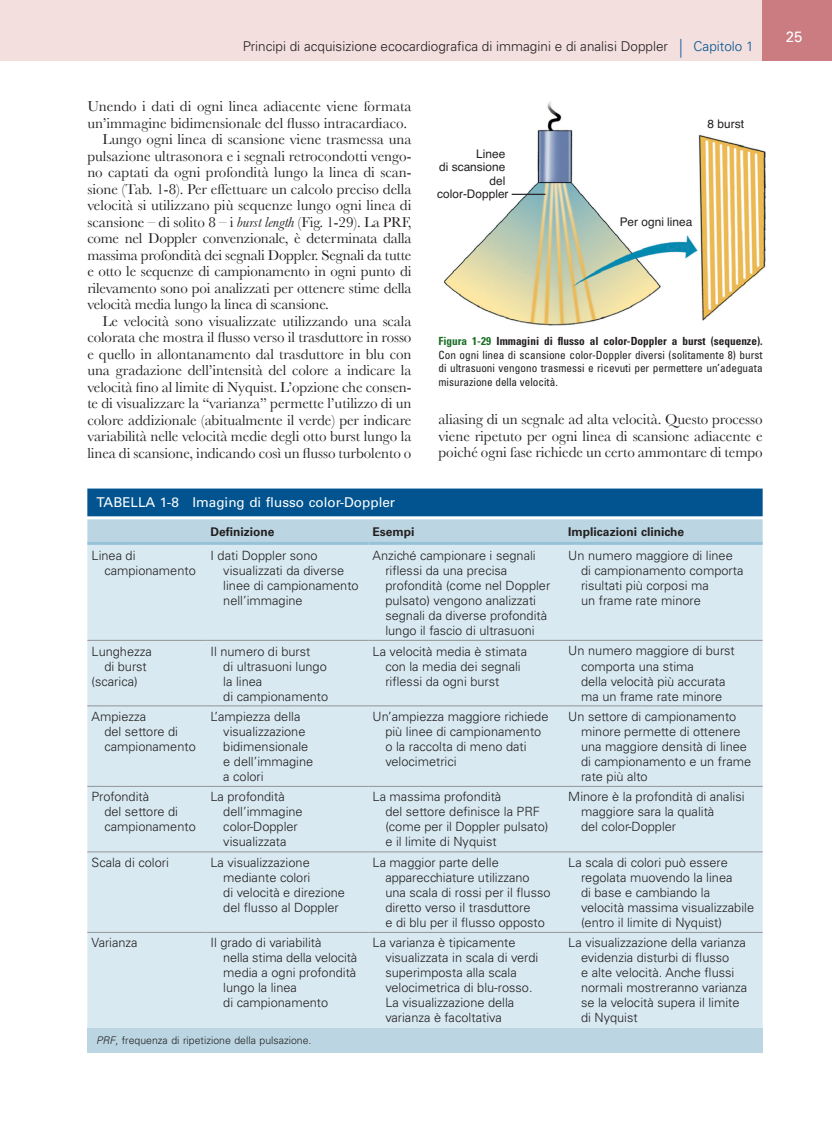
<style>
.page{position:relative;width:832px;height:1130px;background:#fff}
.page>*{position:absolute;margin:0;border:0;box-sizing:border-box;transform-origin:0 0}
.t1{font:15px/16.5px "Baskerville";letter-spacing:-.005em;color:#231f20;text-align:justify}
.t2{font:15px "Univers";color:#fff}
.t3{font:300 13.5px "Univers";color:#231f20}
.t4{font:13.5px "Univers";color:#fff}
.t5{font:300 12.75px/15px "Univers";color:#231f20}
.t6{font:700 12px "Univers";color:#231f20}
.t7{font:11.85px/13.4px "Helvetica";color:#231f20;text-align:right}
.t8{font:condensed 11.25px/13.5px "Univers";color:#231f20;text-align:justify}
.t9{font:300 10.5px "Univers";color:#231f20}
.s1{font-size:18.75px;color:#01548f}
.s2{color:#01548f}
.s3{font-style:italic}
.s4{font-weight:700;color:#196e26}
.s5{font-weight:700}
</style>
<div class="page">
<hr style="left:0;top:0;width:1px;height:61px;background:#f2dfde">
<div style="left:1px;top:0;width:824px;height:61px;background:#f2dfde"></div>
<div style="left:762px;top:0;width:70px;height:61px;background:#ca7c81"></div>
<div style="left:87px;top:488px;width:675px;height:28px;background:#01548f"></div>
<div style="left:87px;top:519px;width:675px;height:22px;background:#bbd6e2"></div>
<div style="left:87px;top:544px;width:675px;height:483px;background:#d8e9f1"></div>
<hr style="left:87px;top:705px;width:119px;height:1px;background:#939598">
<hr style="left:206px;top:705px;width:162px;height:1px;background:#939598">
<hr style="left:368px;top:705px;width:196px;height:1px;background:#939598">
<hr style="left:564px;top:705px;width:198px;height:1px;background:#939598">
<hr style="left:87px;top:785px;width:119px;height:1px;background:#939598">
<hr style="left:206px;top:785px;width:162px;height:1px;background:#939598">
<hr style="left:368px;top:785px;width:196px;height:1px;background:#939598">
<hr style="left:564px;top:785px;width:198px;height:1px;background:#939598">
<hr style="left:87px;top:851px;width:119px;height:1px;background:#939598">
<hr style="left:87px;top:931px;width:119px;height:1px;background:#939598">
<hr style="left:206px;top:851px;width:162px;height:1px;background:#939598">
<hr style="left:206px;top:931px;width:162px;height:1px;background:#939598">
<hr style="left:368px;top:851px;width:196px;height:1px;background:#939598">
<hr style="left:368px;top:931px;width:196px;height:1px;background:#939598">
<hr style="left:564px;top:851px;width:198px;height:1px;background:#939598">
<hr style="left:564px;top:931px;width:198px;height:1px;background:#939598">
<hr style="left:87px;top:640px;width:119px;height:1px;background:#939598">
<hr style="left:206px;top:640px;width:162px;height:1px;background:#939598">
<hr style="left:368px;top:640px;width:196px;height:1px;background:#939598">
<hr style="left:564px;top:640px;width:198px;height:1px;background:#939598">
<hr style="left:87px;top:541px;width:119px;height:3px;background:#96c3d7">
<hr style="left:206px;top:541px;width:162px;height:3px;background:#96c3d7">
<hr style="left:368px;top:541px;width:196px;height:3px;background:#96c3d7">
<hr style="left:564px;top:541px;width:198px;height:3px;background:#96c3d7">
<div style="left:87px;top:1028px;width:676px;height:24px;background:#bbd6e2"></div>
<img style="left:444px;top:101px;width:321px;height:225px">
<hr style="left:511px;top:194px;width:34px;height:1px;background:#231f20">
<p class="t3" style="left:243px;top:38px;width:512px">Principi di acquisizione ecocardiografica di immagini e di analisi Doppler <span class="s1">|</span> <span class="s2">Capitolo 1</span></p>
<p class="t1" style="left:87px;top:98px;width:326px">Unendo i dati di ogni linea adiacente viene formata</p>
<p class="t1" style="left:87px;top:114px;width:321px">un’immagine bidimensionale del flusso intracardiaco.</p>
<p class="t1" style="left:102px;top:131px;width:311px">Lungo ogni linea di scansione viene trasmessa una</p>
<p class="t1" style="left:87px;top:147px;width:326px">pulsazione ultrasonora e i segnali retrocondotti vengo-</p>
<p class="t1" style="left:87px;top:164px;width:326px">no captati da ogni profondità lungo la linea di scan-</p>
<p class="t1" style="left:87px;top:180px;width:326px">sione (Tab. 1-8). Per effettuare un calcolo preciso della</p>
<p class="t1" style="left:87px;top:197px;width:325px">velocità si utilizzano più sequenze lungo ogni linea di</p>
<p class="t1" style="left:87px;top:213px;width:326px">scansione – di solito 8 – i <span class="s3">burst length</span> (Fig. 1-29). La PRF,</p>
<p class="t1" style="left:87px;top:230px;width:326px">come nel Doppler convenzionale, è determinata dalla</p>
<p class="t1" style="left:87px;top:246px;width:326px">massima profondità dei segnali Doppler. Segnali da tutte</p>
<p class="t1" style="left:87px;top:263px;width:325px">e otto le sequenze di campionamento in ogni punto di</p>
<p class="t1" style="left:87px;top:279px;width:325px">rilevamento sono poi analizzati per ottenere stime della</p>
<p class="t1" style="left:87px;top:296px;width:243px">velocità media lungo la linea di scansione.</p>
<p class="t1" style="left:102px;top:312px;width:310px">Le velocità sono visualizzate utilizzando una scala</p>
<p class="t1" style="left:87px;top:329px;width:325px">colorata che mostra il flusso verso il trasduttore in rosso</p>
<p class="t1" style="left:87px;top:345px;width:326px">e quello in allontanamento dal trasduttore in blu con</p>
<p class="t1" style="left:87px;top:362px;width:326px">una gradazione dell’intensità del colore a indicare la</p>
<p class="t1" style="left:87px;top:378px;width:325px">velocità fino al limite di Nyquist. L’opzione che consen-</p>
<p class="t1" style="left:87px;top:395px;width:325px">te di visualizzare la “varianza” permette l’utilizzo di un</p>
<p class="t1" style="left:87px;top:411px;width:326px">colore addizionale (abitualmente il verde) per indicare</p>
<p class="t1" style="left:87px;top:428px;width:326px">variabilità nelle velocità medie degli otto burst lungo la</p>
<p class="t1" style="left:87px;top:444px;width:325px">linea di scansione, indicando così un flusso turbolento o</p>
<p class="t7" style="left:437px;top:147px;width:73px">Linee<br>di scansione del color-Doppler</p>
<p class="t7" style="left:707px;top:117px;width:38px">8 burst</p>
<p class="t7" style="left:619px;top:215px;width:74px">Per ogni linea</p>
<p class="t8" style="left:438px;top:334px;width:326px"><span class="s4">Figura 1-29</span> <span class="s5">Immagini di flusso al color-Doppler a burst (sequenze).<br></span>Con ogni linea di scansione color-Doppler diversi (solitamente 8) burst di ultrasuoni vengono trasmessi e ricevuti per permettere un’adeguata misurazione della velocità.</p>
<p class="t1" style="left:438px;top:411px;width:326px">aliasing di un segnale ad alta velocità. Questo processo viene ripetuto per ogni linea di scansione adiacente e poiché ogni fase richiede un certo ammontare di tempo</p>
<p class="t4" style="left:96px;top:494px;width:300px">TABELLA 1-8 Imaging di flusso color-Doppler</p>
<p class="t6" style="left:210px;top:524px;width:66px">Definizione</p>
<p class="t6" style="left:372px;top:524px;width:43px">Esempi</p>
<p class="t6" style="left:568px;top:524px;width:117px">Implicazioni cliniche</p>
<p class="t5" style="left:104px;top:548px;width:93px;text-indent:-13px">Linea di campionamento</p>
<p class="t5" style="left:223px;top:548px;width:137px;text-indent:-13px">I dati Doppler sono visualizzati da diverse linee di campionamento nell’immagine</p>
<p class="t5" style="left:385px;top:548px;width:166px;text-indent:-13px">Anziché campionare i segnali riflessi da una precisa profondità (come nel Doppler pulsato) vengono analizzati segnali da diverse profondità lungo il fascio di ultrasuoni</p>
<p class="t5" style="left:581px;top:548px;width:164px;text-indent:-13px">Un numero maggiore di linee di campionamento comporta risultati più corposi ma<br>un frame rate minore</p>
<p class="t5" style="left:92px;top:643px;width:62px">Lunghezza</p>
<p class="t5" style="left:104px;top:658px;width:44px">di burst</p>
<p class="t5" style="left:92px;top:673px;width:48px">(scarica)</p>
<p class="t5" style="left:223px;top:643px;width:106px;text-indent:-13px">Il numero di burst<br>di ultrasuoni lungo la linea<br>di campionamento</p>
<p class="t5" style="left:385px;top:643px;width:143px;text-indent:-13px">La velocità media è stimata con la media dei segnali riflessi da ogni burst</p>
<p class="t5" style="left:581px;top:643px;width:155px;text-indent:-13px">Un numero maggiore di burst comporta una stima<br>della velocità più accurata ma un frame rate minore</p>
<p class="t5" style="left:104px;top:709px;width:93px;text-indent:-13px">Ampiezza<br>del settore di campionamento</p>
<p class="t5" style="left:223px;top:708px;width:91px;text-indent:-13px">L’ampiezza della visualizzazione bidimensionale e dell’immagine a colori</p>
<p class="t5" style="left:385px;top:708px;width:165px;text-indent:-13px">Un’ampiezza maggiore richiede più linee di campionamento o la raccolta di meno dati velocimetrici</p>
<p class="t5" style="left:581px;top:708px;width:172px;text-indent:-13px">Un settore di campionamento minore permette di ottenere una maggiore densità di linee di campionamento e un frame rate più alto</p>
<p class="t5" style="left:104px;top:789px;width:93px;text-indent:-13px">Profondità<br>del settore di campionamento</p>
<p class="t5" style="left:223px;top:789px;width:81px;text-indent:-13px">La profondità dell’immagine color-Doppler visualizzata</p>
<p class="t5" style="left:385px;top:789px;width:164px;text-indent:-13px">La massima profondità<br>del settore definisce la PRF (come per il Doppler pulsato) e il limite di Nyquist</p>
<p class="t5" style="left:581px;top:789px;width:165px;text-indent:-13px">Minore è la profondità di analisi maggiore sara la qualità<br>del color-Doppler</p>
<p class="t5" style="left:92px;top:854px;width:79px">Scala di colori</p>
<p class="t5" style="left:223px;top:854px;width:123px;text-indent:-13px">La visualizzazione mediante colori<br>di velocità e direzione del flusso al Doppler</p>
<p class="t5" style="left:385px;top:854px;width:167px;text-indent:-13px">La maggior parte delle apparecchiature utilizzano una scala di rossi per il flusso diretto verso il trasduttore<br>e di blu per il flusso opposto</p>
<p class="t5" style="left:581px;top:854px;width:175px;text-indent:-13px">La scala di colori può essere regolata muovendo la linea<br>di base e cambiando la velocità massima visualizzabile (entro il limite di Nyquist)</p>
<p class="t5" style="left:92px;top:935px;width:48px">Varianza</p>
<p class="t5" style="left:223px;top:935px;width:135px;text-indent:-13px">Il grado di variabilità<br>nella stima della velocità media a ogni profondità lungo la linea<br>di campionamento</p>
<p class="t5" style="left:385px;top:935px;width:155px;text-indent:-13px">La varianza è tipicamente visualizzata in scala di verdi superimposta alla scala velocimetrica di blu-rosso.<br>La visualizzazione della varianza è facoltativa</p>
<p class="t5" style="left:581px;top:935px;width:168px;text-indent:-13px">La visualizzazione della varianza evidenzia disturbi di flusso<br>e alte velocità. Anche flussi normali mostreranno varianza se la velocità supera il limite di Nyquist</p>
<p class="t9" style="left:96px;top:1033px;width:217px"><span class="s3">PRF</span>, frequenza di ripetizione della pulsazione.</p>
<p class="t2" style="left:785px;top:27px;width:18px">25</p>
</div>
